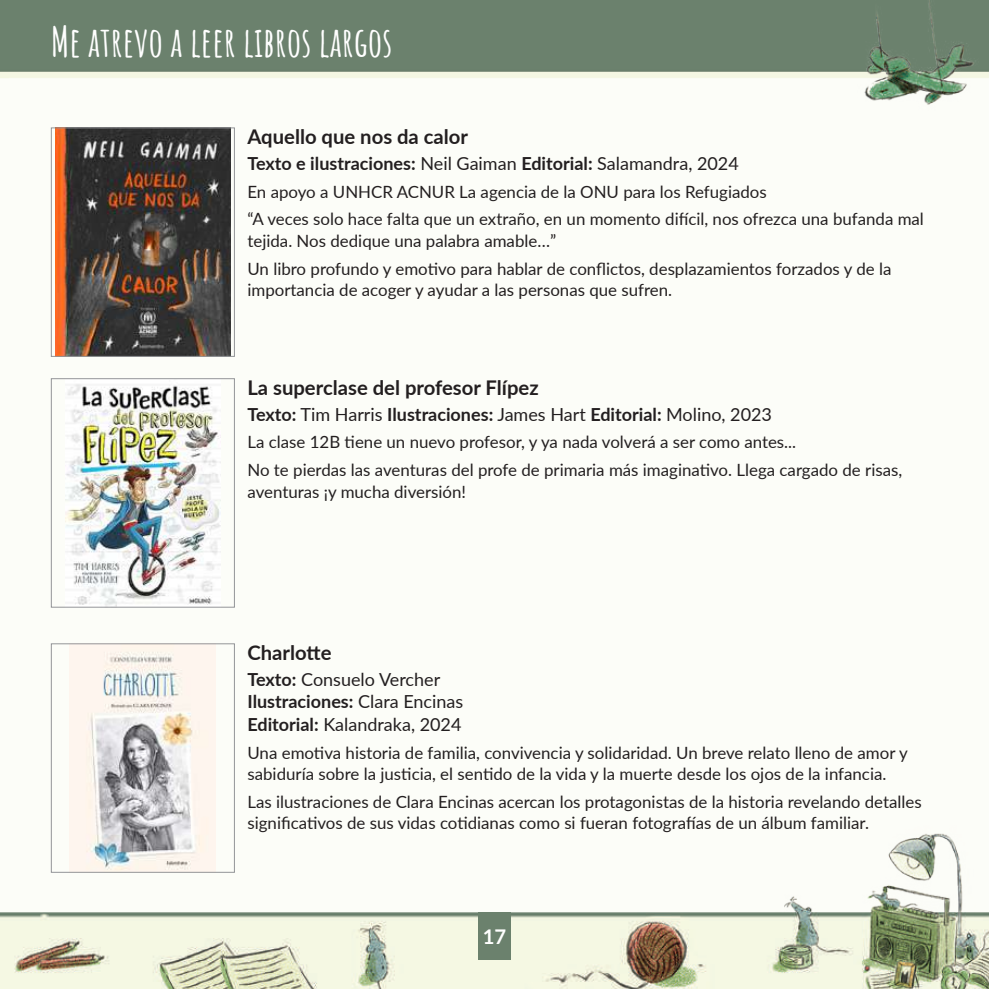
<style>
.page{position:relative;width:989px;height:989px;background:#fcfdf8}
.page>*{position:absolute;margin:0;border:0;box-sizing:border-box;transform-origin:0 0}
.t1{font:700 40.5px "Amatic SC";color:#fff}
.t2{font:700 20.25px "Lato";color:#231f20}
.t3{font:700 20.25px "Lato";color:#fff}
.t4{font:700 18px "Lato";color:#231f20}
.t5{font:18px/22.5px "Lato";color:#231f20}
.t6{font:16.88px/27.7px "Lato";color:#231f20}
.s1{font-weight:400}
.s2{font-weight:700}
</style>
<div class="page">
<img style="left:0;top:791px;width:989px;height:198px">
<div style="left:478px;top:912px;width:32px;height:47px;background:#6b816d"></div>
<img style="left:9px;top:0;width:839px;height:174px">
<img style="left:55px;top:130px;width:175px;height:225px">
<div style="left:51px;top:128px;width:184px;height:229px;border:1px solid #939598"></div>
<img style="left:65px;top:384px;width:156px;height:221px">
<div style="left:51px;top:378px;width:184px;height:229px;border:1px solid #939598"></div>
<img style="left:70px;top:645px;width:146px;height:225px">
<div style="left:51px;top:643px;width:184px;height:229px;border:1px solid #939598"></div>
<img style="left:848px;top:0;width:141px;height:105px">
<h1 class="t1" style="left:51px;top:11px;width:343px">Me atrevo a leer libros largos</h1>
<p class="t2" style="left:247px;top:122px;width:222px">Aquello que nos da calor</p>
<p class="t4" style="left:247px;top:150px;width:493px">Texto e ilustraciones: <span class="s1">Neil Gaiman</span> Editorial: <span class="s1">Salamandra, 2024</span></p>
<p class="t6" style="left:247px;top:177px;width:678px">En apoyo a UNHCR ACNUR La agencia de la ONU para los Refugiados<br>“A veces solo hace falta que un extraño, en un momento difícil, nos ofrezca una bufanda mal</p>
<p class="t6" style="left:247px;top:226px;width:645px">tejida. Nos dedique una palabra amable…”<br>Un libro profundo y emotivo para hablar de conflictos, desplazamientos forzados y de la</p>
<p class="t6" style="left:247px;top:275px;width:426px">importancia de acoger y ayudar a las personas que sufren.</p>
<p class="t2" style="left:247px;top:373px;width:293px">La superclase del profesor Flípez</p>
<p class="t4" style="left:247px;top:401px;width:526px">Texto: <span class="s1">Tim Harris</span> Ilustraciones: <span class="s1">James Hart</span> Editorial: <span class="s1">Molino, 2023</span></p>
<p class="t6" style="left:247px;top:428px;width:656px">La clase 12B tiene un nuevo profesor, y ya nada volverá a ser como antes...<br>No te pierdas las aventuras del profe de primaria más imaginativo. Llega cargado de risas,</p>
<p class="t6" style="left:247px;top:477px;width:220px">aventuras ¡y mucha diversión!</p>
<p class="t2" style="left:247px;top:638px;width:86px">Charlotte</p>
<p class="t5" style="left:247px;top:667px;width:217px"><span class="s2">Texto:</span> Consuelo Vercher<br><span class="s2">Ilustraciones:</span> Clara Encinas<br><span class="s2">Editorial:</span> Kalandraka, 2024</p>
<p class="t6" style="left:247px;top:741px;width:662px;line-height:21.4px">Una emotiva historia de familia, convivencia y solidaridad. Un breve relato lleno de amor y sabiduría sobre la justicia, el sentido de la vida y la muerte desde los ojos de la infancia.</p>
<p class="t6" style="left:247px;top:790px;width:675px;line-height:21.4px">Las ilustraciones de Clara Encinas acercan los protagonistas de la historia revelando detalles significativos de sus vidas cotidianas como si fueran fotografías de un álbum familiar.</p>
<p class="t3" style="left:483px;top:922px;width:25px">17</p>
</div>
